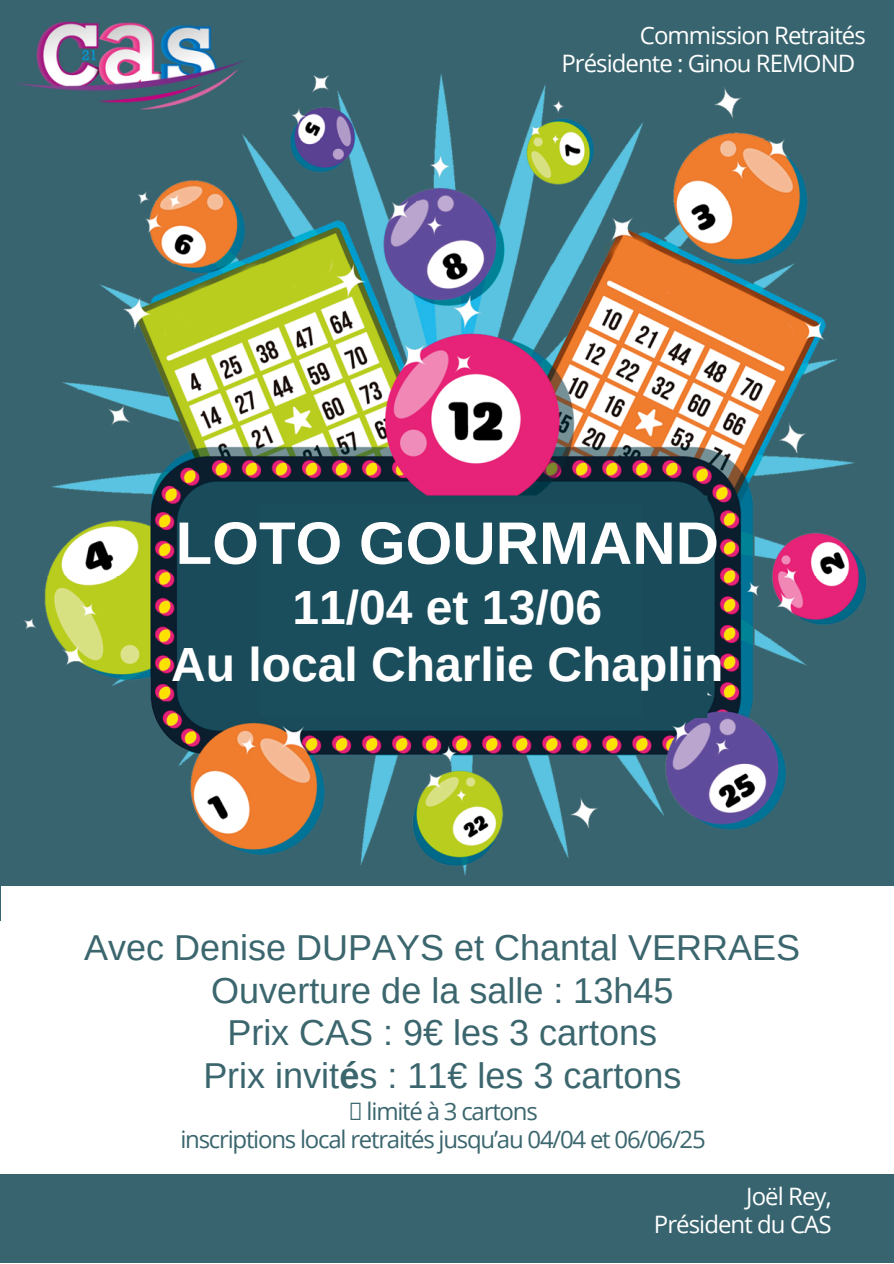
<style>
.page{position:relative;width:894px;height:1264px;background:#fff}
.page>*{position:absolute;margin:0;border:0;box-sizing:border-box;transform-origin:0 0}
.t1{font:700 60px "Arimo";color:#fff}
.t2{font:700 48px/57.3px "Arimo";color:#fff;text-align:center}
.t3{font:36px "Arimo";color:#3b666e}
.t4{font:24px "Open Sans";letter-spacing:-.05em;color:#3b666e}
.t5{font:24px "Open Sans";letter-spacing:-.04em;color:#fff}
.s1{font-weight:700}
</style>
<div class="page">
<img style="left:1px;top:0;width:892px;height:886px">
<img style="left:14px;top:21px;width:231px;height:89px">
<div style="left:260px;top:504px;width:382px;height:212px;background:#1b4e5c"></div>
<div style="left:1px;top:1174px;width:892px;height:88px;background:#37646e"></div>
<p class="t5" style="left:639px;top:18px;width:227px">Commission Retraités</p>
<p class="t5" style="left:561px;top:46px;width:295px">Présidente : Ginou REMOND</p>
<h1 class="t1" style="left:175px;top:509px;width:544px">LOTO GOURMAND</h1>
<h1 class="t2" style="left:171px;top:578px;width:553px">11/04 et 13/06<br>Au local Charlie Chaplin</h1>
<p class="t3" style="left:84px;top:927px;width:717px">Avec Denise DUPAYS et Chantal VERRAES</p>
<p class="t3" style="left:211px;top:970px;width:463px">Ouverture de la salle : 13h45</p>
<p class="t3" style="left:227px;top:1012px;width:431px">Prix CAS : 9€ les 3 cartons</p>
<p class="t3" style="left:203px;top:1055px;width:479px">Prix invit<span class="s1">é</span>s : 11€ les 3 cartons</p>
<p class="t4" style="left:366px;top:1093px;width:173px">limité à 3 cartons</p>
<p class="t4" style="left:180px;top:1122px;width:526px">inscriptions local retraités jusqu’au 04/04 et 06/06/25</p>
<p class="t5" style="left:746px;top:1178px;width:87px">Joël Rey,</p>
<p class="t5" style="left:653px;top:1207px;width:179px">Président du CAS</p>
</div>
